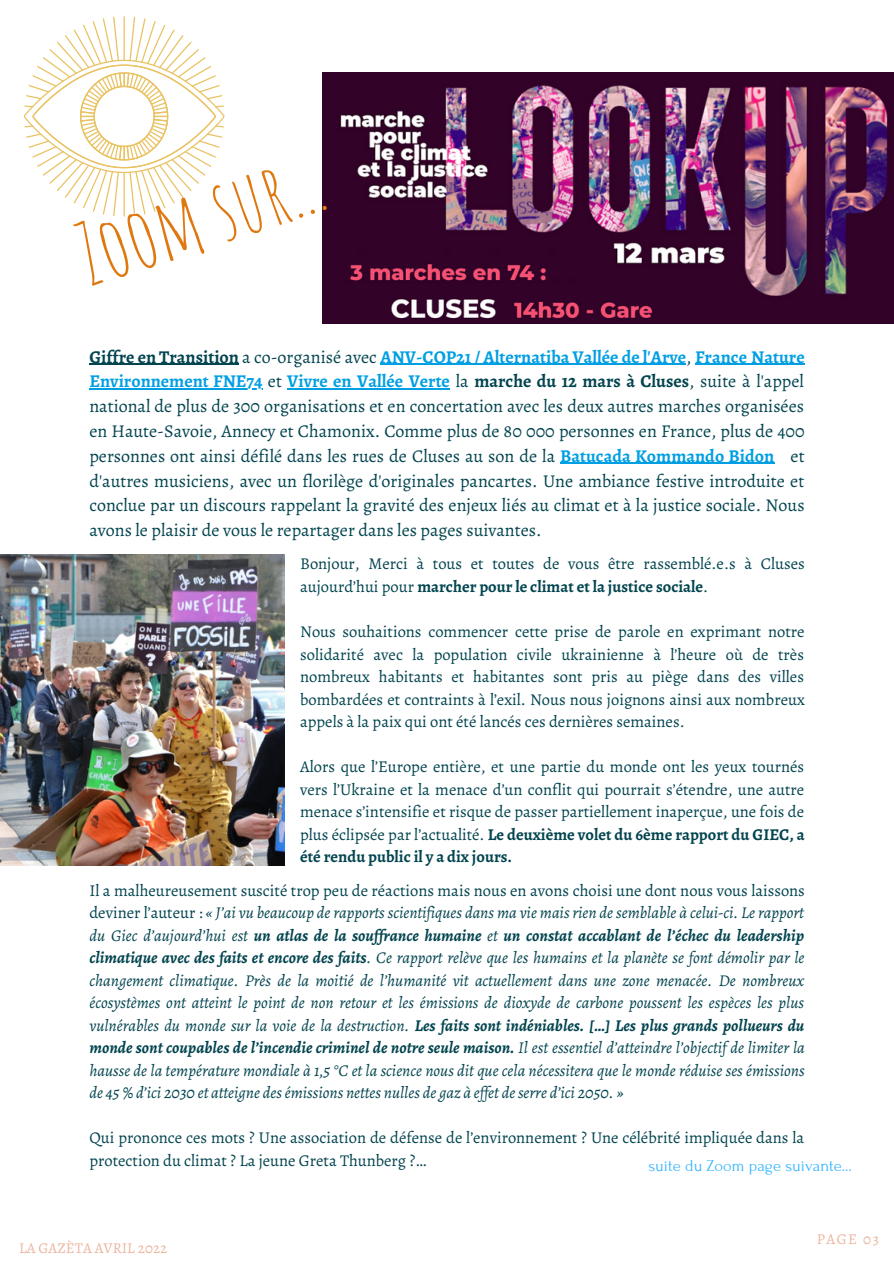
<style>
.page{position:relative;width:894px;height:1264px;background:#fff}
.page>*{position:absolute;margin:0;border:0;box-sizing:border-box;transform-origin:0 0}
.t1{font:84px "Amatic SC";color:#e07810}
.t2{font:18px/24.8px "Alegreya";color:#02444f;text-align:justify}
.t3{font:italic 16.5px/22.5px "Alegreya";color:#02444f;text-align:justify}
.t4{font:16.5px/22.5px "Alegreya";color:#02444f}
.t5{font:16.5px "Forum";color:#38b6ff}
.t6{font:15px "Alegreya";color:#ecb49e}
.s1{font-weight:700}
.s2{font-weight:700;color:#009fe3}
.s3{font-style:normal}
</style>
<div class="page">
<hr style="left:123px;top:172px;width:2px;height:45px;background:#e9c261">
<hr style="left:123px;top:16px;width:2px;height:45px;background:#e9c261">
<svg style="left:24px;top:17px;width:200px;height:199px"></svg>
<img style="left:322px;top:73px;width:571px;height:251px">
<img style="left:0;top:554px;width:284px;height:311px">
<hr style="left:89px;top:364px;width:150px;height:1px;background:#02444f">
<hr style="left:380px;top:364px;width:306px;height:1px;background:#009fe3">
<hr style="left:694px;top:364px;width:110px;height:1px;background:#009fe3">
<hr style="left:89px;top:388px;width:174px;height:1px;background:#009fe3">
<hr style="left:287px;top:388px;width:163px;height:1px;background:#009fe3">
<hr style="left:560px;top:463px;width:214px;height:1px;background:#009fe3">
<p class="t1" style="left:63px;top:205px;width:255px;rotate:-18deg">Zoom sur...</p>
<p class="t2" style="left:89px;top:344px;width:716px"><span class="s1">Giffre en Transition</span> a co-organisé avec <span class="s2">ANV-COP21 / Alternatiba Vallée de l'Arve</span>, <span class="s2">France Nature Environnement FNE74</span> et <span class="s2">Vivre en Vallée Verte</span> la <span class="s1">marche du 12 mars à Cluses</span>, suite à l'appel national de plus de 300 organisations et en concertation avec les deux autres marches organisées en Haute-Savoie, Annecy et Chamonix. Comme plus de 80 000 personnes en France, plus de 400 personnes ont ainsi défilé dans les rues de Cluses au son de la <span class="s2">Batucada Kommando Bidon</span> et d'autres musiciens, avec un florilège d'originales pancartes. Une ambiance festive introduite et conclue par un discours rappelant la gravité des enjeux liés au climat et à la justice sociale. Nous avons le plaisir de vous le repartager dans les pages suivantes.</p>
<p class="t4" style="left:300px;top:552px;width:506px">Bonjour, Merci à tous et toutes de vous être rassemblé.e.s à Cluses aujourd’hui pour <span class="s1">marcher pour le climat et la justice sociale</span>.</p>
<p class="t4" style="left:300px;top:620px;width:506px;text-align:justify">Nous souhaitions commencer cette prise de parole en exprimant notre solidarité avec la population civile ukrainienne à l’heure où de très nombreux habitants et habitantes sont pris au piège dans des villes bombardées et contraints à l’exil. Nous nous joignons ainsi aux nombreux appels à la paix qui ont été lancés ces dernières semaines.</p>
<p class="t4" style="left:300px;top:755px;width:506px;text-align:justify">Alors que l’Europe entière, et une partie du monde ont les yeux tournés vers l’Ukraine et la menace d’un conflit qui pourrait s’étendre, une autre menace s’intensifie et risque de passer partiellement inaperçue, une fois de plus éclipsée par l’actualité. <span class="s1">Le deuxième volet du 6ème rapport du GIEC, a été rendu public il y a dix jours.</span></p>
<p class="t3" style="left:89px;top:878px;width:716px"><span class="s3">Il a malheureusement suscité trop peu de réactions mais nous en avons choisi une dont nous vous laissons deviner l’auteur :</span> « J’ai vu beaucoup de rapports scientifiques dans ma vie mais rien de semblable à celui-ci. Le rapport du Giec d’aujourd’hui est <span class="s1">un atlas de la souf rance humaine</span> et <span class="s1">un constat accablant de l’échec du leadership climatique avec des faits et encore des faits</span>. Ce rapport relève que les humains et la planète se font démolir par le changement climatique. Près de la moitié de l’humanité vit actuellement dans une zone menacée. De nombreux écosystèmes ont atteint le point de non retour et les émissions de dioxyde de carbone poussent les espèces les plus vulnérables du monde sur la voie de la destruction. <span class="s1">Les faits sont indéniables. […] Les plus grands pollueurs du monde sont coupables de l’incendie criminel de notre seule maison.</span> Il est essentiel d’atteindre l’objectif de limiter la hausse de la température mondiale à 1,5 °C et la science nous dit que cela nécessitera que le monde réduise ses émissions de 45 % d’ici 2030 et atteigne des émissions nettes nulles de gaz à ef et de serre d’ici 2050. »</p>
<p class="t4" style="left:89px;top:1126px;width:716px">Qui prononce ces mots ? Une association de défense de l’environnement ? Une célébrité impliquée dans la protection du climat ? La jeune Greta Thunberg ?…</p>
<p class="t5" style="left:648px;top:1157px;width:205px">suite du Zoom page suivante...</p>
<p class="t6" style="left:19px;top:1237px;width:149px">LA GAZÈTA AVRIL 2022</p>
<p class="t6" style="left:816px;top:1228px;width:64px">PAGE 03</p>
</div>
